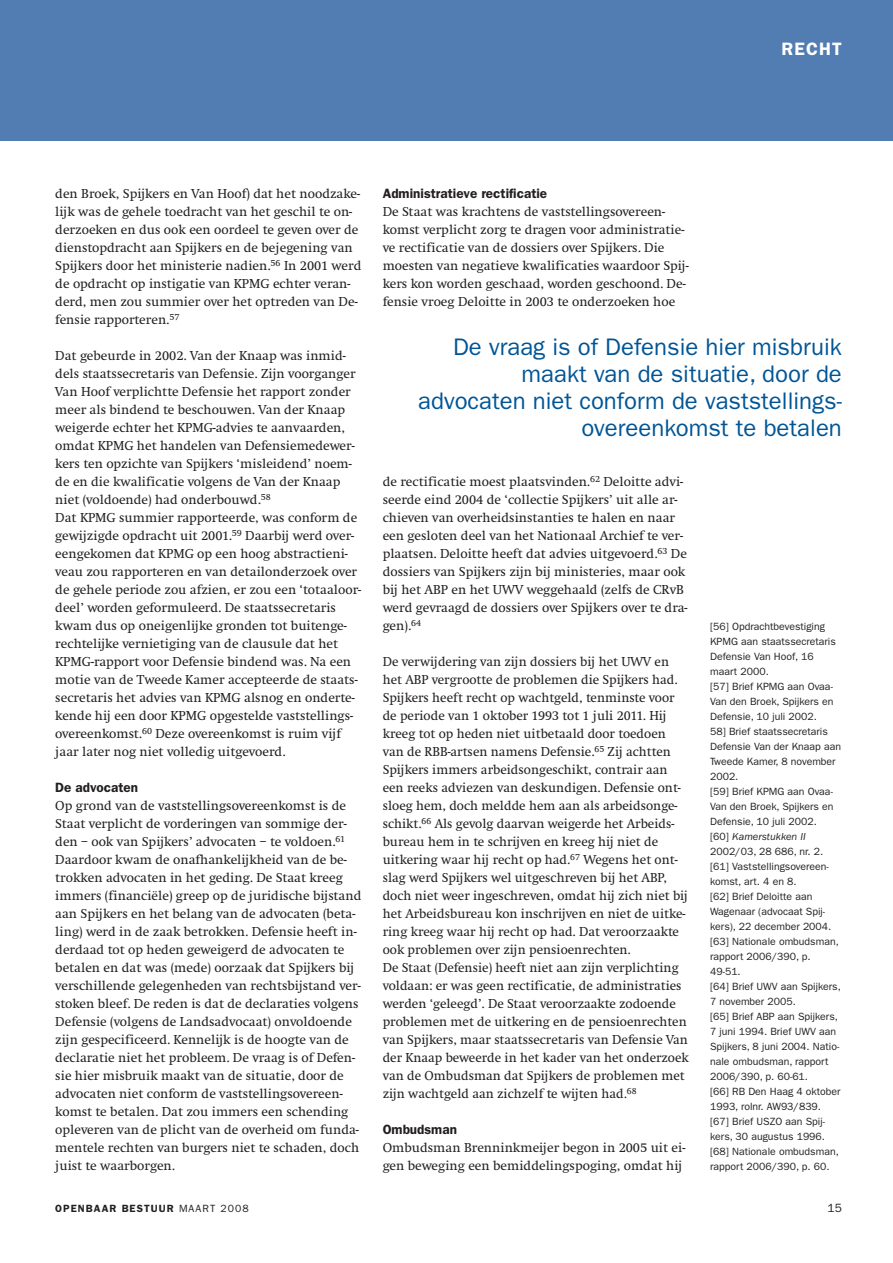
<style>
.page{position:relative;width:893px;height:1263px;background:#fff}
.page>*{position:absolute;margin:0;border:0;box-sizing:border-box;transform-origin:0 0}
.t1{font:24px/27px "ITC Franklin Gothic Std";color:#005596;text-align:right}
.t2{font:600 18px "ITC Franklin Gothic Std";letter-spacing:.065em;color:#fff}
.t3{font:13.5px/18px "Swift EF";color:#231f20}
.t4{font:600 13.5px "ITC Franklin Gothic Std";color:#231f20}
.t5{font:12px "ITC Franklin Gothic Std";color:#231f20}
.t6{font:10.5px/15px "ITC Franklin Gothic Std";color:#231f20}
.t7{font:600 10.5px "ITC Franklin Gothic Std";letter-spacing:.1em;color:#231f20}
.s1{font-style:italic}
.s2{font-weight:400}
</style>
<div class="page">
<div style="left:0;top:0;width:893px;height:140px;background:#527db3"></div>
<h2 class="t2" style="left:781px;top:42px;width:62px">RECHT</h2>
<p class="t3" style="left:55px;top:186px;width:308px">den Broek, Spijkers en Van Hoof) dat het noodzake&shy;lijk was de gehele toedracht van het geschil te on&shy;derzoeken en dus ook een oordeel te geven over de dienstopdracht aan Spijkers en de bejegening van Spijkers door het ministerie nadien.<sup>56</sup> In 2001 werd de opdracht op instigatie van KPMG echter veran&shy;derd, men zou summier over het optreden van De&shy;fensie rapporteren.<sup>57</sup></p>
<p class="t3" style="left:55px;top:348px;width:307px">Dat gebeurde in 2002. Van der Knaap was inmid&shy;dels staatssecretaris van Defensie. Zijn voorganger Van Hoof verplichtte Defensie het rapport zonder meer als bindend te beschouwen. Van der Knaap weigerde echter het KPMG-advies te aanvaarden, omdat KPMG het handelen van Defensiemedewer&shy;kers ten opzichte van Spijkers ‘misleidend’ noem&shy;de en die kwalificatie volgens de Van der Knaap niet (voldoende) had onderbouwd.<sup>58<br></sup>Dat KPMG summier rapporteerde, was conform de gewijzigde opdracht uit 2001.<sup>59</sup> Daarbij werd over&shy;eengekomen dat KPMG op een hoog abstractieni&shy;veau zou rapporteren en van detailonderzoek over de gehele periode zou afzien, er zou een ‘totaaloor&shy;deel’ worden geformuleerd. De staatssecretaris kwam dus op oneigenlijke gronden tot buitenge&shy;rechtelijke vernietiging van de clausule dat het KPMG-rapport voor Defensie bindend was. Na een motie van de Tweede Kamer accepteerde de staats&shy;secretaris het advies van KPMG alsnog en onderte&shy;kende hij een door KPMG opgestelde vaststellings&shy;overeenkomst.<sup>60</sup> Deze overeenkomst is ruim vijf jaar later nog niet volledig uitgevoerd.</p>
<p class="t4" style="left:55px;top:782px;width:84px">De advocaten</p>
<p class="t3" style="left:55px;top:798px;width:308px">Op grond van de vaststellingsovereenkomst is de Staat verplicht de vorderingen van sommige der&shy;den – ook van Spijkers’ advocaten – te voldoen.<sup>61<br></sup>Daardoor kwam de onafhankelijkheid van de be&shy;trokken advocaten in het geding. De Staat kreeg immers (financiële) greep op de juridische bijstand aan Spijkers en het belang van de advocaten (beta&shy;ling) werd in de zaak betrokken. Defensie heeft in&shy;derdaad tot op heden geweigerd de advocaten te betalen en dat was (mede) oorzaak dat Spijkers bij verschillende gelegenheden van rechtsbijstand ver&shy;stoken bleef. De reden is dat de declaraties volgens Defensie (volgens de Landsadvocaat) onvoldoende zijn gespecificeerd. Kennelijk is de hoogte van de declaratie niet het probleem. De vraag is of Defen&shy;sie hier misbruik maakt van de situatie, door de advocaten niet conform de vaststellingsovereen&shy;komst te betalen. Dat zou immers een schending opleveren van de plicht van de overheid om funda&shy;mentele rechten van burgers niet te schaden, doch juist te waarborgen.</p>
<p class="t4" style="left:383px;top:188px;width:166px">Administratieve rectificatie</p>
<p class="t3" style="left:383px;top:204px;width:308px">De Staat was krachtens de vaststellingsovereen&shy;komst verplicht zorg te dragen voor administratie&shy;ve rectificatie van de dossiers over Spijkers. Die moesten van negatieve kwalificaties waardoor Spij&shy;kers kon worden geschaad, worden geschoond. De&shy;fensie vroeg Deloitte in 2003 te onderzoeken hoe</p>
<h1 class="t1" style="left:418px;top:335px;width:425px">De vraag is of Defensie hier misbruik maakt van de situatie, door de advocaten niet conform de vaststellings&shy;overeenkomst te betalen</h1>
<p class="t3" style="left:383px;top:474px;width:306px">de rectificatie moest plaatsvinden.<sup>62</sup> Deloitte advi&shy;seerde eind 2004 de ‘collectie Spijkers’ uit alle ar&shy;chieven van overheidsinstanties te halen en naar een gesloten deel van het Nationaal Archief te ver&shy;plaatsen. Deloitte heeft dat advies uitgevoerd.<sup>63</sup> De dossiers van Spijkers zijn bij ministeries, maar ook bij het ABP en het UWV weggehaald (zelfs de CRvB werd gevraagd de dossiers over Spijkers over te dra&shy;gen).<sup>64</sup></p>
<p class="t3" style="left:383px;top:654px;width:308px">De verwijdering van zijn dossiers bij het UWV en het ABP vergrootte de problemen die Spijkers had.<br>Spijkers heeft recht op wachtgeld, tenminste voor de periode van 1 oktober 1993 tot 1 juli 2011. Hij kreeg tot op heden niet uitbetaald door toedoen van de RBB-artsen namens Defensie.<sup>65</sup> Zij achtten Spijkers immers arbeidsongeschikt, contrair aan een reeks adviezen van deskundigen. Defensie ont&shy;sloeg hem, doch meldde hem aan als arbeidsonge&shy;schikt.<sup>66</sup> Als gevolg daarvan weigerde het Arbeids&shy;bureau hem in te schrijven en kreeg hij niet de uitkering waar hij recht op had.<sup>67</sup> Wegens het ont&shy;slag werd Spijkers wel uitgeschreven bij het ABP, doch niet weer ingeschreven, omdat hij zich niet bij het Arbeidsbureau kon inschrijven en niet de uitke&shy;ring kreeg waar hij recht op had. Dat veroorzaakte ook problemen over zijn pensioenrechten.<br>De Staat (Defensie) heeft niet aan zijn verplichting voldaan: er was geen rectificatie, de administraties werden ‘geleegd’. De Staat veroorzaakte zodoende problemen met de uitkering en de pensioenrechten van Spijkers, maar staatssecretaris van Defensie Van der Knaap beweerde in het kader van het onderzoek van de Ombudsman dat Spijkers de problemen met zijn wachtgeld aan zichzelf te wijten had.<sup>68</sup></p>
<p class="t4" style="left:383px;top:1124px;width:76px">Ombudsman</p>
<p class="t3" style="left:383px;top:1140px;width:304px">Ombudsman Brenninkmeijer begon in 2005 uit ei&shy;gen beweging een bemiddelingspoging, omdat hij</p>
<p class="t6" style="left:710px;top:620px;width:132px">[56] Opdrachtbevestiging<br>KPMG aan staatssecretaris<br>Defensie Van Hoof, 16 maart 2000.<br>[57] Brief KPMG aan Ovaa-<br>Van den Broek, Spijkers en<br>Defensie, 10 juli 2002.<br>58] Brief staatssecretaris<br>Defensie Van der Knaap aan<br>Tweede Kamer, 8 november<br>2002.<br>[59] Brief KPMG aan Ovaa-<br>Van den Broek, Spijkers en<br>Defensie, 10 juli 2002.<br>[60] <span class="s1">Kamerstukken II<br></span>2002/03, 28 686, nr. 2. [61] Vaststellingsovereen&shy;komst, art. 4 en 8.<br>[62] Brief Deloitte aan<br>Wagenaar (advocaat Spij&shy;kers), 22 december 2004. [63] Nationale ombudsman, rapport 2006/390, p.<br>49-51.<br>[64] Brief UWV aan Spijkers,<br>7 november 2005.<br>[65] Brief ABP aan Spijkers,<br>7 juni 1994. Brief UWV aan<br>Spijkers, 8 juni 2004. Natio&shy;nale ombudsman, rapport<br>2006/390, p. 60-61.<br>[66] RB Den Haag 4 oktober<br>1993, rolnr. AW93/839. [67] Brief USZO aan Spij&shy;kers, 30 augustus 1996. [68] Nationale ombudsman, rapport 2006/390, p. 60.</p>
<p class="t7" style="left:55px;top:1204px;width:195px">OPENBAAR BESTUUR <span class="s2">MAART 2008</span></p>
<p class="t5" style="left:828px;top:1203px;width:16px">15</p>
</div>
